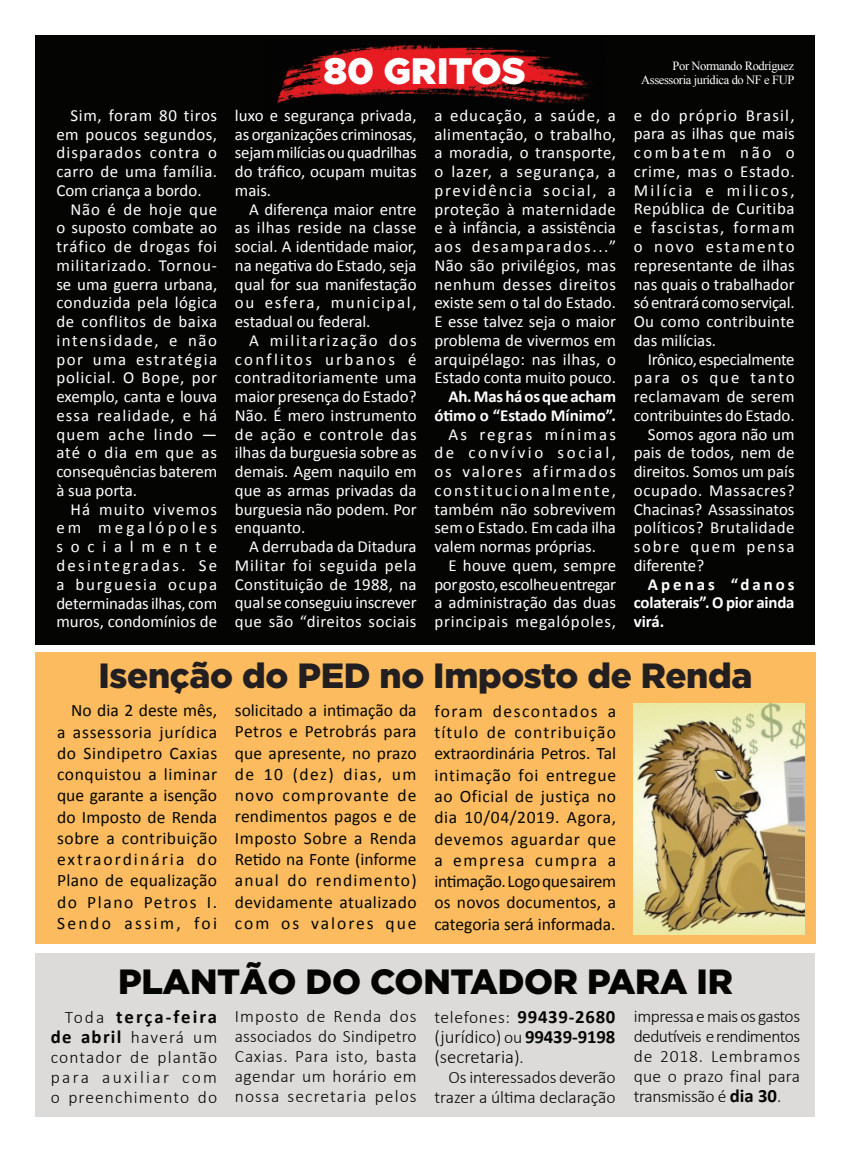
<style>
.page{position:relative;width:851px;height:1152px;background:#fff}
.page>*{position:absolute;margin:0;border:0;box-sizing:border-box;transform-origin:0 0}
.t1{font:900 37.5px "Metropolis";letter-spacing:-.01em;color:#fff}
.t2{font:900 35px "Gotham";letter-spacing:-.01em;color:#231f20}
.t3{font:900 35px "Gotham";letter-spacing:-.01em;color:#040503}
.t4{font:300 18.75px/20px "Calibri";letter-spacing:-.005em;color:#040503}
.t5{font:700 18.75px "Calibri";letter-spacing:.105em;color:#040503}
.t6{font:17.5px/21.2px "Calibri";letter-spacing:.025em;color:#040503;text-align:justify}
.t7{font:300 17.5px/20px "Calibri";letter-spacing:.03em;color:#040503;text-align:justify}
.t8{font:300 17.5px/20px "Calibri";letter-spacing:-.005em;color:#040503;text-align:right}
.t9{font:16.88px/18.8px "Calibri";letter-spacing:.01em;color:#fff;text-align:justify}
.t10{font:700 16.88px/18.8px "Calibri";letter-spacing:-.01em;color:#fff;text-align:right}
.t11{font:16.88px "Calibri";letter-spacing:.03em;color:#fff}
.t12{font:16.88px "Calibri";letter-spacing:.05em;color:#fff}
.t13{font:16.88px "Calibri";letter-spacing:-.01em;color:#fff}
.t14{font:16.88px "Calibri";letter-spacing:.04em;color:#fff}
.t15{font:16.88px "Calibri";letter-spacing:.06em;color:#fff}
.t16{font:16.88px "Calibri";letter-spacing:.105em;color:#fff}
.t17{font:16.88px "Calibri";letter-spacing:.075em;color:#fff}
.t18{font:16.88px "Calibri";letter-spacing:-.02em;color:#fff}
.t19{font:16.88px "Calibri";letter-spacing:.055em;color:#fff}
.t20{font:16.88px "Calibri";letter-spacing:.045em;color:#fff}
.t21{font:16.88px "Calibri";letter-spacing:.07em;color:#fff}
.t22{font:16.88px "Calibri";letter-spacing:.1em;color:#fff}
.t23{font:16.88px "Calibri";letter-spacing:.09em;color:#fff}
.t24{font:16.88px "Calibri";letter-spacing:.135em;color:#fff}
.t25{font:16.88px "Calibri";letter-spacing:.11em;color:#fff}
.t26{font:16.88px "Calibri";letter-spacing:.19em;color:#fff}
.t27{font:16.88px "Calibri";letter-spacing:.46em;color:#fff}
.t28{font:12.5px/13.8px "Times New Roman";letter-spacing:-.03em;color:#fff;text-align:right}
.s1{font-weight:300;font-size:17.5px}
.s2{font-weight:700;font-size:18.75px}
.s3{font-size:17.5px}
.s4{font-weight:700}
</style>
<div class="page">
<div style="left:35px;top:952px;width:779px;height:164px;background:#dcdbda"></div>
<div style="left:35px;top:652px;width:780px;height:291px;background:#fbbb5e"></div>
<img style="left:633px;top:703px;width:171px;height:231px">
<div style="left:35px;top:35px;width:780px;height:610px;background:#040503"></div>
<img style="left:277px;top:44px;width:241px;height:60px">
<img style="left:518px;top:50px;width:71px;height:54px">
<p class="t14" style="left:70px;top:105px;width:148px">Sim, foram 80 tiros</p>
<p class="t11" style="left:56px;top:123px;width:162px">em poucos segundos,</p>
<p class="t21" style="left:56px;top:142px;width:162px">disparados contra o</p>
<p class="t11" style="left:56px;top:161px;width:162px">carro de uma família.</p>
<p class="t9" style="left:56px;top:181px;width:147px">Com criança a bordo.</p>
<p class="t12" style="left:70px;top:198px;width:148px">Não é de hoje que</p>
<p class="t9" style="left:56px;top:218px;width:162px">o suposto combate ao</p>
<p class="t19" style="left:56px;top:236px;width:162px">tráfico de drogas foi</p>
<p class="t12" style="left:56px;top:255px;width:162px">militarizado. Tornou-</p>
<p class="t9" style="left:56px;top:275px;width:162px">se uma guerra urbana,</p>
<p class="t11" style="left:56px;top:292px;width:162px">conduzida pela lógica</p>
<p class="t20" style="left:56px;top:311px;width:162px">de conflitos de baixa</p>
<p class="t22" style="left:56px;top:330px;width:162px">intensidade, e não</p>
<p class="t23" style="left:56px;top:348px;width:162px">por uma estratégia</p>
<p class="t12" style="left:56px;top:367px;width:162px">policial. O Bope, por</p>
<p class="t9" style="left:56px;top:387px;width:162px">exemplo, canta e louva</p>
<p class="t15" style="left:56px;top:405px;width:162px">essa realidade, e há</p>
<p class="t17" style="left:56px;top:423px;width:162px">quem ache lindo —</p>
<p class="t15" style="left:56px;top:442px;width:162px">até o dia em que as</p>
<p class="t9" style="left:56px;top:462px;width:162px">consequências baterem</p>
<p class="t9" style="left:56px;top:481px;width:82px">à sua porta.</p>
<p class="t17" style="left:70px;top:498px;width:148px">Há muito vivemos</p>
<p class="t26" style="left:56px;top:517px;width:162px">em megalópoles</p>
<p class="t27" style="left:56px;top:536px;width:162px">socialmente</p>
<p class="t24" style="left:56px;top:555px;width:162px">desintegradas. Se</p>
<p class="t16" style="left:56px;top:573px;width:162px">a burguesia ocupa</p>
<p class="t13" style="left:56px;top:592px;width:162px">determinadas ilhas, com</p>
<p class="t9" style="left:56px;top:612px;width:162px">muros, condomínios de</p>
<h1 class="t1" style="left:323px;top:47px;width:203px">80 GRITOS</h1>
<p class="t9" style="left:235px;top:106px;width:183px">luxo e segurança privada, as organizações criminosas, sejam milícias ou quadrilhas do tráfico, ocupam muitas mais.</p>
<p class="t9" style="left:235px;top:200px;width:183px;text-indent:14px">A diferença maior entre as ilhas reside na classe social. A identidade maior, na negativa do Estado, seja qual for sua manifestação ou esfera, municipal, estadual ou federal.</p>
<p class="t9" style="left:235px;top:331px;width:183px;text-indent:14px">A militarização dos conflitos urbanos é contraditoriamente uma maior presença do Estado?<br>Não. É mero instrumento de ação e controle das ilhas da burguesia sobre as demais. Agem naquilo em que as armas privadas da burguesia não podem. Por enquanto.</p>
<p class="t9" style="left:235px;top:537px;width:183px;text-indent:14px">A derrubada da Ditadura Militar foi seguida pela Constituição de 1988, na qual se conseguiu inscrever que são “direitos sociais</p>
<p class="t9" style="left:434px;top:106px;width:183px">a educação, a saúde, a alimentação, o trabalho, a moradia, o transporte, o lazer, a segurança, a previdência social, a proteção à maternidade e à infância, a assistência aos desamparados...” Não são privilégios, mas nenhum desses direitos existe sem o tal do Estado.<br>E esse talvez seja o maior problema de vivermos em arquipélago: nas ilhas, o Estado conta muito pouco.</p>
<p class="t10" style="left:434px;top:387px;width:183px">Ah. Mas há os que acham ótimo o “Estado Mínimo”.</p>
<p class="t9" style="left:434px;top:425px;width:183px;text-indent:14px">As regras mínimas de convívio social, os valores afirmados constitucionalmente, também não sobrevivem sem o Estado. Em cada ilha valem normas próprias.</p>
<p class="t9" style="left:434px;top:556px;width:183px;text-indent:14px">E houve quem, sempre por gosto, escolheu entregar a administração das duas principais megalópoles,</p>
<p class="t28" style="left:641px;top:59px;width:154px">Por Normando Rodríguez<br>Assessoria jurídica do NF e FUP</p>
<p class="t9" style="left:633px;top:106px;width:162px">e do próprio Brasil, para as ilhas que mais combatem não o crime, mas o Estado.<br>Milícia e milicos, República de Curitiba e fascistas, formam o novo estamento representante de ilhas nas quais o trabalhador só entrará como serviçal.<br>Ou como contribuinte das milícias.</p>
<p class="t18" style="left:647px;top:348px;width:148px">Irônico, especialmente</p>
<p class="t25" style="left:633px;top:367px;width:162px">para os que tanto</p>
<p class="t9" style="left:633px;top:387px;width:162px">reclamavam de serem</p>
<p class="t13" style="left:633px;top:404px;width:162px">contribuintes do Estado.</p>
<p class="t9" style="left:647px;top:424px;width:148px">Somos agora não um</p>
<p class="t9" style="left:633px;top:443px;width:162px">pais de todos, nem de</p>
<p class="t9" style="left:633px;top:462px;width:162px">direitos. Somos um país</p>
<p class="t14" style="left:633px;top:479px;width:162px">ocupado. Massacres?</p>
<p class="t9" style="left:633px;top:499px;width:162px">Chacinas? Assassinatos</p>
<p class="t11" style="left:633px;top:517px;width:162px">políticos? Brutalidade</p>
<p class="t16" style="left:633px;top:536px;width:162px">sobre quem pensa</p>
<p class="t9" style="left:633px;top:556px;width:72px">diferente?</p>
<p class="t10" style="left:633px;top:574px;width:162px;text-align:justify;text-indent:14px">Apenas “danos colaterais”. O pior ainda virá.</p>
<h2 class="t2" style="left:98px;top:655px;width:655px">Isenção do PED no Imposto de Renda</h2>
<p class="t6" style="left:57px;top:700px;width:162px;text-indent:14px">No dia 2 deste mês, a assessoria jurídica do Sindipetro Caxias conquistou a liminar que garante a isenção do Imposto de Renda sobre a contribuição extraordinária do Plano de equalização do Plano Petros I.<br>Sendo assim, foi</p>
<p class="t6" style="left:235px;top:700px;width:183px">solicitado a intimação da Petros e Petrobrás para que apresente, no prazo de 10 (dez) dias, um novo comprovante de rendimentos pagos e de Imposto Sobre a Renda Retido na Fonte (informe anual do rendimento) devidamente atualizado com os valores que</p>
<p class="t6" style="left:434px;top:700px;width:183px">foram descontados a título de contribuição extraordinária Petros. Tal intimação foi entregue ao Oficial de justiça no dia 10/04/2019. Agora, devemos aguardar que a empresa cumpra a intimação. Logo que sairem os novos documentos, a categoria será informada.</p>
<h2 class="t3" style="left:118px;top:961px;width:616px">PLANTÃO DO CONTADOR PARA IR</h2>
<p class="t5" style="left:65px;top:1004px;width:154px"><span class="s1">Toda</span> terça-feira</p>
<p class="t7" style="left:51px;top:1027px;width:168px"><span class="s2">de abril</span> haverá um contador de plantão para auxiliar com o preenchimento do</p>
<p class="t7" style="left:235px;top:1006px;width:183px">Imposto de Renda dos associados do Sindipetro Caxias. Para isto, basta agendar um horário em nossa secretaria pelos</p>
<p class="t7" style="left:434px;top:1007px;width:182px">telefones: <span class="s2">99439-2680</span></p>
<p class="t7" style="left:633px;top:1006px;width:168px">impressa e mais os gastos dedutíveis e rendimentos de 2018. Lembramos que o prazo final para transmissão é <span class="s2">dia 30</span>.</p>
<p class="t4" style="left:434px;top:1026px;width:183px">(jurídico) <span class="s3">ou</span> <span class="s4">99439-9198 </span>(secretaria)<span class="s3">.</span></p>
<p class="t8" style="left:434px;top:1067px;width:183px">Os interessados deverão trazer a última declaração</p>
</div>
